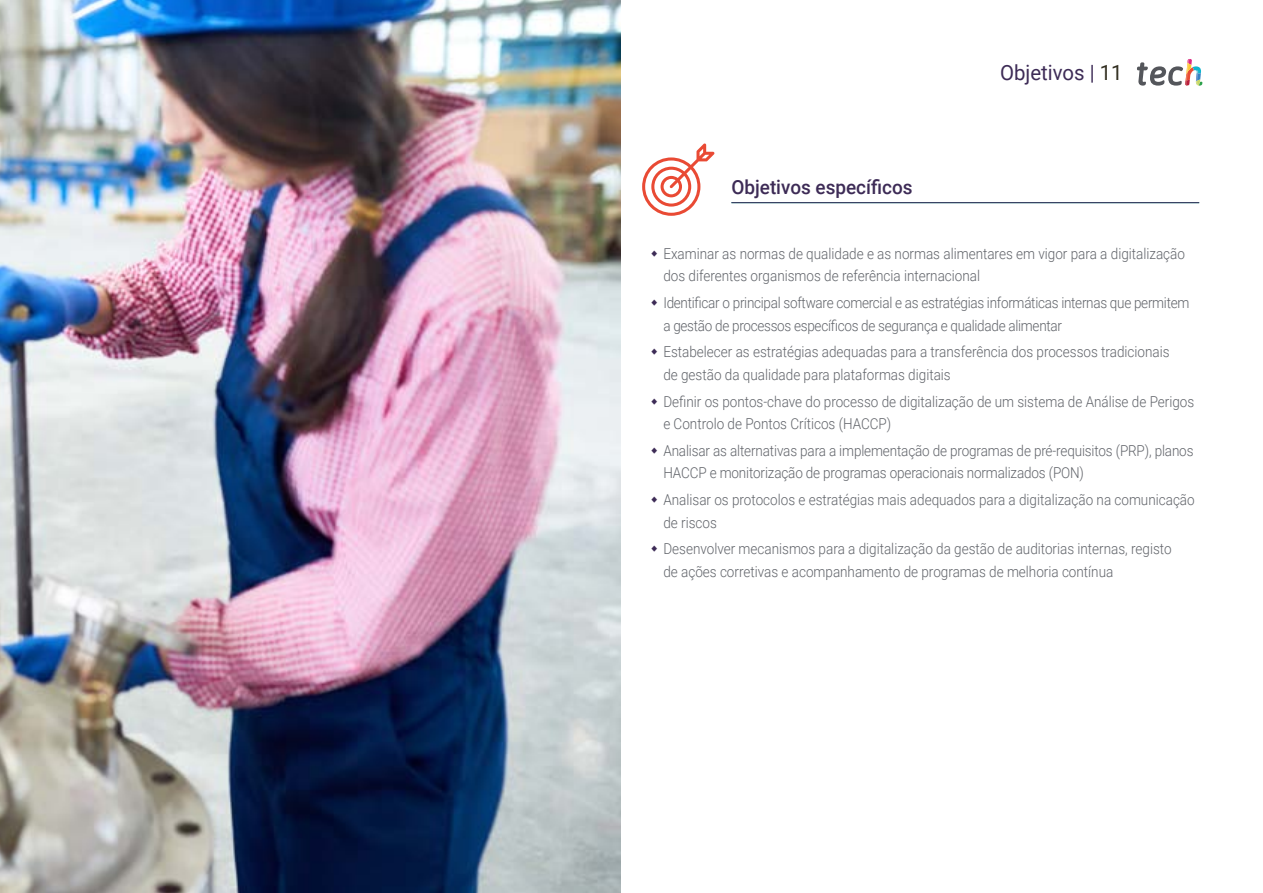
<style>
.page{position:relative;width:1263px;height:893px;background:#fff}
.page>*{position:absolute;margin:0;border:0;box-sizing:border-box;transform-origin:0 0}
.t1{font:21px "Roboto";color:#3d2b56}
.t2{font:500 19.5px "Roboto";color:#3d2b56}
.t3{font:300 15px/22.5px "Roboto";color:#61646a;scale:.9 1}
.t4{font:300 15px/22.5px "Roboto";letter-spacing:-.02em;color:#61646a;scale:.9 1}
.s1{color:#312e20}
</style>
<div class="page">
<svg style="left:642px;top:143px;width:72px;height:73px"></svg>
<hr style="left:731px;top:202px;width:468px;height:1px;background:#3d2b56">
<img style="left:0;top:0;width:621px;height:893px">
<svg style="left:1137px;top:59px;width:65px;height:27px"></svg>
<h2 class="t2" style="left:731px;top:174px;width:183px">Objetivos específicos</h2>
<h1 class="t1" style="left:1000px;top:57px;width:124px">Objetivos | <span class="s1">11</span></h1>
<p class="t3" style="left:663px;top:242px;width:581px">Examinar as normas de qualidade e as normas alimentares em vigor para a digitalização dos diferentes organismos de referência internacional</p>
<p class="t4" style="left:663px;top:291px;width:586px">Identificar o principal software comercial e as estratégias informáticas internas que permitem a gestão de processos específicos de segurança e qualidade alimentar</p>
<p class="t3" style="left:663px;top:340px;width:564px">Estabelecer as estratégias adequadas para a transferência dos processos tradicionais de gestão da qualidade para plataformas digitais</p>
<p class="t3" style="left:663px;top:389px;width:591px">Definir os pontos-chave do processo de digitalização de um sistema de Análise de Perigos e Controlo de Pontos Críticos (HACCP)</p>
<p class="t3" style="left:663px;top:439px;width:590px">Analisar as alternativas para a implementação de programas de pré-requisitos (PRP), planos<br>HACCP e monitorização de programas operacionais normalizados (PON)</p>
<p class="t3" style="left:663px;top:488px;width:592px">Analisar os protocolos e estratégias mais adequados para a digitalização na comunicação de riscos</p>
<p class="t3" style="left:663px;top:537px;width:566px">Desenvolver mecanismos para a digitalização da gestão de auditorias internas, registo de ações corretivas e acompanhamento de programas de melhoria contínua</p>
</div>
